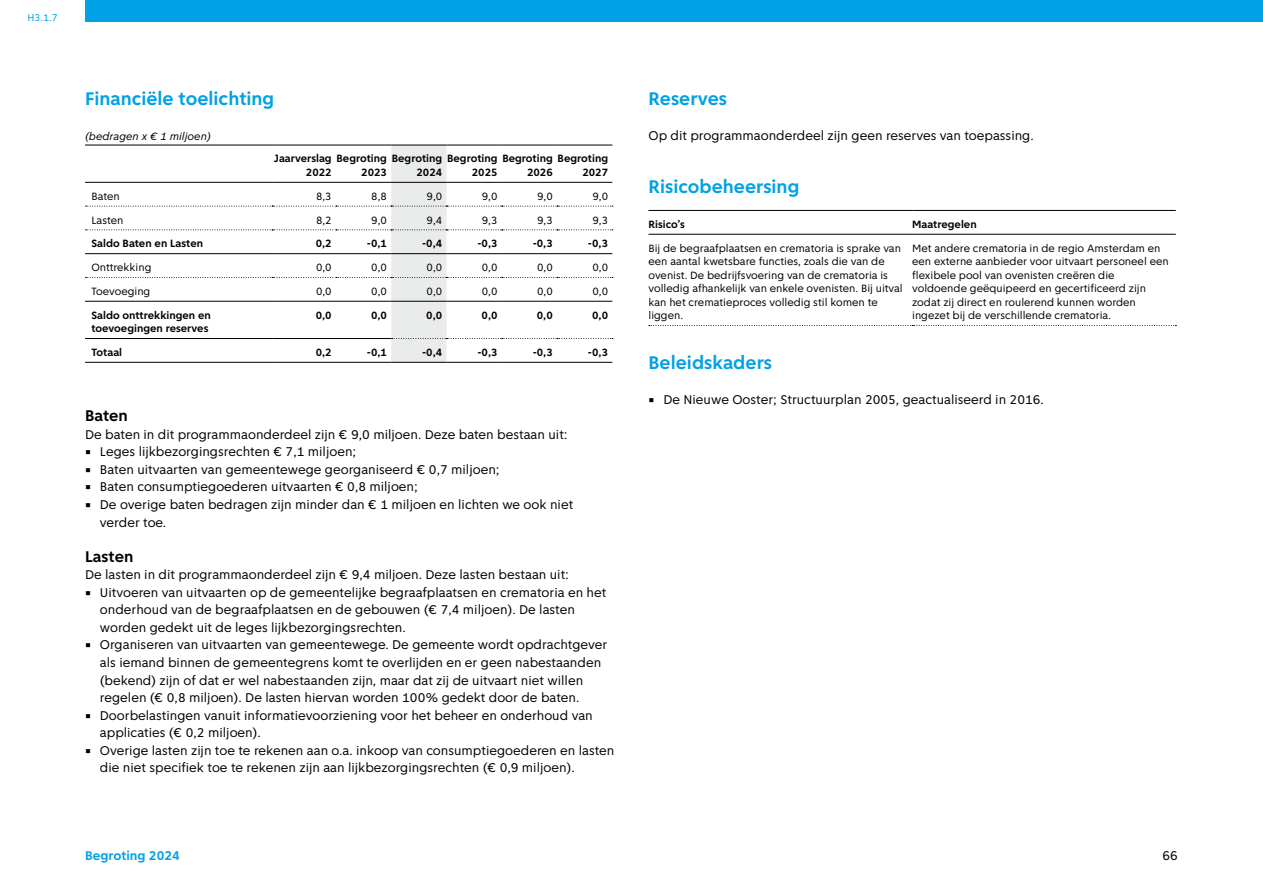
<style>
.page{position:relative;width:1263px;height:893px;background:#fff}
.page>*{position:absolute;margin:0;border:0;box-sizing:border-box;transform-origin:0 0}
.H2_Paragraaf_1_13pt_blauw___rood_in_kopi{font:700 19.5px "Amsterdam Sans";color:#00a1e5}
.H3_Paragraaf_1_11pt_zwart{font:700 16.5px "Amsterdam Sans";color:#000}
.P_Brood{font:13.5px/17.5px "Amsterdam Sans";color:#000}
.t1{font:700 13.5px "Amsterdam Sans";color:#00a1e5}
.Brood_-_links{font:11.25px/13.5px "Amsterdam Sans";color:#000}
.Totaal_titel_-_rechts{font:700 11.25px/13.5px "Amsterdam Sans";color:#000}
.Totaal_titel_-_links{font:700 11.25px/13.5px "Amsterdam Sans";color:#000}
.Brood_-_rechts{font:11.25px "Amsterdam Sans";color:#000}
.Bedragen_x_miljoen{font:italic 11.25px "Amsterdam Sans";color:#000}
.t2{font:10.5px "Amsterdam Sans";color:#00a1e5}
</style>
<div class="page">
<div style="left:85px;top:0;width:1178px;height:21px;background:#00a1e5"></div>
<svg style="left:85px;top:145px;width:528px;height:217px"></svg>
<hr style="left:85px;top:362px;width:187px;height:1px;background:#000">
<hr style="left:272px;top:362px;width:64px;height:1px;background:#000">
<hr style="left:336px;top:362px;width:55px;height:1px;background:#000">
<hr style="left:85px;top:253px;width:187px;height:1px;background:#000">
<hr style="left:272px;top:253px;width:64px;height:1px;background:#000">
<hr style="left:336px;top:253px;width:55px;height:1px;background:#000">
<hr style="left:391px;top:253px;width:55px;height:1px;background:#000">
<hr style="left:446px;top:253px;width:56px;height:1px;background:#000">
<hr style="left:502px;top:253px;width:55px;height:1px;background:#000">
<hr style="left:557px;top:253px;width:55px;height:1px;background:#000">
<hr style="left:391px;top:362px;width:55px;height:1px;background:#000">
<hr style="left:446px;top:362px;width:56px;height:1px;background:#000">
<hr style="left:502px;top:362px;width:55px;height:1px;background:#000">
<hr style="left:557px;top:362px;width:55px;height:1px;background:#000">
<hr style="left:85px;top:301px;width:187px;height:1px;background:#000">
<hr style="left:272px;top:301px;width:64px;height:1px;background:#000">
<hr style="left:336px;top:301px;width:55px;height:1px;background:#000">
<hr style="left:391px;top:301px;width:55px;height:1px;background:#000">
<hr style="left:446px;top:301px;width:56px;height:1px;background:#000">
<hr style="left:502px;top:301px;width:55px;height:1px;background:#000">
<hr style="left:557px;top:301px;width:55px;height:1px;background:#000">
<hr style="left:85px;top:338px;width:187px;height:1px;background:#000">
<hr style="left:272px;top:338px;width:64px;height:1px;background:#000">
<hr style="left:336px;top:338px;width:55px;height:1px;background:#000">
<hr style="left:648px;top:210px;width:264px;height:1px;background:#000">
<hr style="left:912px;top:210px;width:264px;height:1px;background:#000">
<hr style="left:648px;top:234px;width:264px;height:1px;background:#000">
<hr style="left:912px;top:234px;width:264px;height:1px;background:#000">
<svg style="left:649px;top:325px;width:527px;height:1px"></svg>
<p class="t2" style="left:27px;top:12px;width:32px">H3.1.7</p>
<h2 class="H2_Paragraaf_1_13pt_blauw___rood_in_kopi" style="left:85px;top:87px;width:191px">Financiële toelichting</h2>
<p class="Bedragen_x_miljoen" style="left:85px;top:130px;width:127px">(bedragen x € 1 miljoen)</p>
<p class="Totaal_titel_-_rechts" style="left:306px;top:152px;width:304px;text-indent:-32px">Jaarverslag Begroting Begroting Begroting Begroting Begroting<br>2022</p>
<p class="Totaal_titel_-_rechts" style="left:361px;top:165px;width:27px">2023</p>
<p class="Totaal_titel_-_rechts" style="left:416px;top:165px;width:27px">2024</p>
<p class="Totaal_titel_-_rechts" style="left:472px;top:165px;width:27px">2025</p>
<p class="Totaal_titel_-_rechts" style="left:527px;top:165px;width:27px">2026</p>
<p class="Totaal_titel_-_rechts" style="left:582px;top:165px;width:27px">2027</p>
<p class="Brood_-_links" style="left:91px;top:189px;width:30px">Baten</p>
<p class="Brood_-_rechts" style="left:316px;top:189px;width:17px">8,3</p>
<p class="Brood_-_rechts" style="left:371px;top:189px;width:17px">8,8</p>
<p class="Brood_-_rechts" style="left:427px;top:189px;width:17px">9,0</p>
<p class="Brood_-_rechts" style="left:482px;top:189px;width:17px">9,0</p>
<p class="Brood_-_rechts" style="left:537px;top:189px;width:17px">9,0</p>
<p class="Brood_-_rechts" style="left:592px;top:189px;width:17px">9,0</p>
<p class="Brood_-_links" style="left:91px;top:213px;width:34px">Lasten</p>
<p class="Brood_-_rechts" style="left:316px;top:213px;width:17px">8,2</p>
<p class="Brood_-_rechts" style="left:371px;top:213px;width:17px">9,0</p>
<p class="Brood_-_rechts" style="left:427px;top:213px;width:17px">9,4</p>
<p class="Brood_-_rechts" style="left:482px;top:213px;width:17px">9,3</p>
<p class="Brood_-_rechts" style="left:537px;top:213px;width:17px">9,3</p>
<p class="Brood_-_rechts" style="left:592px;top:213px;width:17px">9,3</p>
<p class="Totaal_titel_-_links" style="left:91px;top:237px;width:113px">Saldo Baten en Lasten</p>
<p class="Totaal_titel_-_rechts" style="left:316px;top:237px;width:17px">0,2</p>
<p class="Totaal_titel_-_rechts" style="left:367px;top:237px;width:22px">-0,1</p>
<p class="Totaal_titel_-_rechts" style="left:422px;top:237px;width:22px">-0,4</p>
<p class="Totaal_titel_-_rechts" style="left:477px;top:237px;width:22px">-0,3</p>
<p class="Totaal_titel_-_rechts" style="left:533px;top:237px;width:22px">-0,3</p>
<p class="Totaal_titel_-_rechts" style="left:588px;top:237px;width:22px">-0,3</p>
<p class="Brood_-_links" style="left:91px;top:261px;width:62px">Onttrekking</p>
<p class="Brood_-_rechts" style="left:316px;top:261px;width:17px">0,0</p>
<p class="Brood_-_rechts" style="left:371px;top:261px;width:17px">0,0</p>
<p class="Brood_-_rechts" style="left:427px;top:261px;width:17px">0,0</p>
<p class="Brood_-_rechts" style="left:482px;top:261px;width:17px">0,0</p>
<p class="Brood_-_rechts" style="left:537px;top:261px;width:17px">0,0</p>
<p class="Brood_-_rechts" style="left:592px;top:261px;width:17px">0,0</p>
<p class="Brood_-_links" style="left:91px;top:284px;width:61px">Toevoeging</p>
<p class="Brood_-_rechts" style="left:316px;top:285px;width:17px">0,0</p>
<p class="Brood_-_rechts" style="left:371px;top:285px;width:17px">0,0</p>
<p class="Brood_-_rechts" style="left:427px;top:285px;width:17px">0,0</p>
<p class="Brood_-_rechts" style="left:482px;top:285px;width:17px">0,0</p>
<p class="Brood_-_rechts" style="left:537px;top:285px;width:17px">0,0</p>
<p class="Brood_-_rechts" style="left:592px;top:285px;width:17px">0,0</p>
<p class="Totaal_titel_-_links" style="left:91px;top:308px;width:121px">Saldo onttrekkingen en toevoegingen reserves</p>
<p class="Totaal_titel_-_rechts" style="left:316px;top:308px;width:17px">0,0</p>
<p class="Totaal_titel_-_rechts" style="left:371px;top:308px;width:17px">0,0</p>
<p class="Totaal_titel_-_rechts" style="left:426px;top:308px;width:17px">0,0</p>
<p class="Totaal_titel_-_rechts" style="left:482px;top:308px;width:17px">0,0</p>
<p class="Totaal_titel_-_rechts" style="left:537px;top:308px;width:17px">0,0</p>
<p class="Totaal_titel_-_rechts" style="left:592px;top:308px;width:17px">0,0</p>
<p class="Totaal_titel_-_links" style="left:91px;top:345px;width:32px">Totaal</p>
<p class="Totaal_titel_-_rechts" style="left:316px;top:345px;width:17px">0,2</p>
<p class="Totaal_titel_-_rechts" style="left:367px;top:345px;width:22px">-0,1</p>
<p class="Totaal_titel_-_rechts" style="left:422px;top:345px;width:22px">-0,4</p>
<p class="Totaal_titel_-_rechts" style="left:477px;top:345px;width:22px">-0,3</p>
<p class="Totaal_titel_-_rechts" style="left:533px;top:345px;width:22px">-0,3</p>
<p class="Totaal_titel_-_rechts" style="left:588px;top:345px;width:22px">-0,3</p>
<h3 class="H3_Paragraaf_1_11pt_zwart" style="left:85px;top:406px;width:44px">Baten</h3>
<p class="P_Brood" style="left:85px;top:425px;width:484px">De baten in dit programmaonderdeel zijn € 9,0 miljoen. Deze baten bestaan uit:</p>
<p class="P_Brood" style="left:85px;top:443px;width:273px">• Leges lijkbezorgingsrechten € 7,1 miljoen;</p>
<p class="P_Brood" style="left:85px;top:461px;width:416px">• Baten uitvaarten van gemeentewege georganiseerd € 0,7 miljoen;</p>
<p class="P_Brood" style="left:85px;top:478px;width:334px">• Baten consumptiegoederen uitvaarten € 0,8 miljoen;</p>
<p class="P_Brood" style="left:100px;top:496px;width:475px;text-indent:-15px">• De overige baten bedragen zijn minder dan € 1 miljoen en lichten we ook niet verder toe.</p>
<h3 class="H3_Paragraaf_1_11pt_zwart" style="left:85px;top:546px;width:50px">Lasten</h3>
<p class="P_Brood" style="left:85px;top:566px;width:485px">De lasten in dit programmaonderdeel zijn € 9,4 miljoen. Deze lasten bestaan uit:</p>
<p class="P_Brood" style="left:100px;top:583px;width:508px;text-indent:-15px">• Uitvoeren van uitvaarten op de gemeentelijke begraafplaatsen en crematoria en het onderhoud van de begraafplaatsen en de gebouwen (€ 7,4 miljoen). De lasten worden gedekt uit de leges lijkbezorgingsrechten.</p>
<p class="P_Brood" style="left:100px;top:636px;width:509px;text-indent:-15px">• Organiseren van uitvaarten van gemeentewege. De gemeente wordt opdrachtgever als iemand binnen de gemeentegrens komt te overlijden en er geen nabestaanden (bekend) zijn of dat er wel nabestaanden zijn, maar dat zij de uitvaart niet willen regelen (€ 0,8 miljoen). De lasten hiervan worden 100% gedekt door de baten.</p>
<p class="P_Brood" style="left:100px;top:706px;width:494px;text-indent:-15px">• Doorbelastingen vanuit informatievoorziening voor het beheer en onderhoud van applicaties (€ 0,2 miljoen).</p>
<p class="P_Brood" style="left:100px;top:741px;width:516px;text-indent:-15px">• Overige lasten zijn toe te rekenen aan o.a. inkoop van consumptiegoederen en lasten die niet specifiek toe te rekenen zijn aan lijkbezorgingsrechten (€ 0,9 miljoen).</p>
<h2 class="H2_Paragraaf_1_13pt_blauw___rood_in_kopi" style="left:648px;top:87px;width:80px">Reserves</h2>
<p class="P_Brood" style="left:648px;top:127px;width:387px">Op dit programmaonderdeel zijn geen reserves van toepassing.</p>
<h2 class="H2_Paragraaf_1_13pt_blauw___rood_in_kopi" style="left:648px;top:175px;width:152px">Risicobeheersing</h2>
<p class="Totaal_titel_-_links" style="left:648px;top:217px;width:38px">Risico’s</p>
<p class="Totaal_titel_-_links" style="left:912px;top:217px;width:66px">Maatregelen</p>
<p class="Brood_-_links" style="left:648px;top:241px;width:256px">Bij de begraafplaatsen en crematoria is sprake van een aantal kwetsbare functies, zoals die van de ovenist. De bedrijfsvoering van de crematoria is volledig afhankelijk van enkele ovenisten. Bij uitval kan het crematieproces volledig stil komen te liggen.</p>
<p class="Brood_-_links" style="left:912px;top:241px;width:258px">Met andere crematoria in de regio Amsterdam en een externe aanbieder voor uitvaart personeel een flexibele pool van ovenisten creëren die voldoende geëquipeerd en gecertificeerd zijn zodat zij direct en roulerend kunnen worden ingezet bij de verschillende crematoria.</p>
<h2 class="H2_Paragraaf_1_13pt_blauw___rood_in_kopi" style="left:648px;top:351px;width:125px">Beleidskaders</h2>
<p class="P_Brood" style="left:648px;top:390px;width:397px">• De Nieuwe Ooster; Structuurplan 2005, geactualiseerd in 2016.</p>
<p class="t1" style="left:85px;top:848px;width:96px">Begroting 2024</p>
<p class="P_Brood" style="left:1162px;top:847px;width:17px">66</p>
</div>
